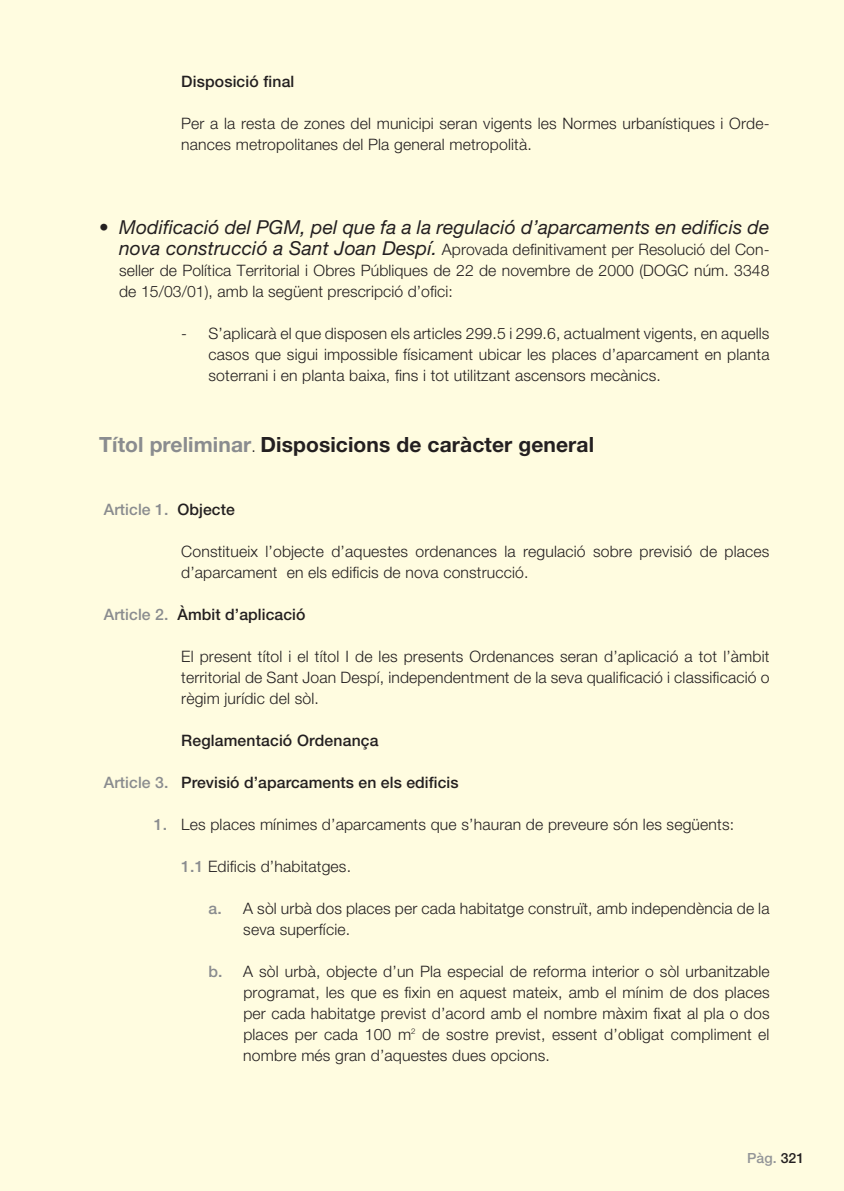
<style>
.page{position:relative;width:844px;height:1191px;background:#fff}
.page>*{position:absolute;margin:0;border:0;box-sizing:border-box;transform-origin:0 0}
.t1{font:700 21px "Helvetica Neue";letter-spacing:.005em;color:#231f20}
.t2{font:italic 19.25px "Helvetica Neue";letter-spacing:.005em;color:#231f20}
.t3{font:300 15.75px/21px "Helvetica Neue";letter-spacing:.01em;color:#231f20;text-align:justify}
.t4{font:500 15.75px "Helvetica Neue";letter-spacing:.005em;color:#231f20}
.t5{font:500 15.75px "Helvetica Neue";letter-spacing:.005em;color:#8a8c8f}
.t6{font:500 14px "Helvetica Neue";letter-spacing:.005em;color:#939598}
.s1{font-weight:400;font-style:italic;font-size:19.25px}
.s2{color:#8a8c8f}
.s3{font-weight:300;font-size:15.75px}
.s4{color:#231f20}
.s5{font-weight:500;color:#8a8c8f}
</style>
<div class="page">
<div style="left:0;top:0;width:843px;height:1191px;background:#fffce0"></div>
<p class="t4" style="left:181px;top:72px;width:115px">Disposició final</p>
<p class="t3" style="left:181px;top:112px;width:589px">Per a la resta de zones del municipi seran vigents les Normes urbanístiques i Orde&shy;nances metropolitanes del Pla general metropolità.</p>
<p class="t2" style="left:99px;top:215px;width:671px">• Modificació del PGM, pel que fa a la regulació d’aparcaments en edificis de</p>
<p class="t3" style="left:119px;top:238px;width:651px"><span class="s1">nova construcció a Sant Joan Despí.</span> Aprovada definitivament per Resolució del Con&shy;seller de Política Territorial i Obres Públiques de 22 de novembre de 2000 (DOGC núm. 3348 de 15/03/01), amb la següent prescripció d’ofici:</p>
<p class="t3" style="left:208px;top:322px;width:562px;text-indent:-27px">- S’aplicarà el que disposen els articles 299.5 i 299.6, actualment vigents, en aquells casos que sigui impossible físicament ubicar les places d’aparcament en planta soterrani i en planta baixa, fins i tot utilitzant ascensors mecànics.</p>
<h1 class="t1" style="left:99px;top:432px;width:496px"><span class="s2">Títol preliminar</span><span class="s3">.</span> Disposicions de caràcter general</h1>
<p class="t5" style="left:104px;top:500px;width:132px">Article 1. <span class="s4">Objecte</span></p>
<p class="t3" style="left:181px;top:541px;width:589px">Constitueix l’objecte d’aquestes ordenances la regulació sobre previsió de places d’aparcament en els edificis de nova construcció.</p>
<p class="t4" style="left:104px;top:605px;width:203px"><span class="s2">Article 2.</span> Àmbit d’aplicació</p>
<p class="t3" style="left:181px;top:646px;width:589px">El present títol i el títol I de les presents Ordenances seran d’aplicació a tot l’àmbit territorial de Sant Joan Despí, independentment de la seva qualificació i classificació o règim jurídic del sòl.</p>
<p class="t4" style="left:181px;top:731px;width:199px">Reglamentació Ordenança</p>
<p class="t4" style="left:104px;top:773px;width:356px"><span class="s2">Article 3.</span> Previsió d’aparcaments en els edificis</p>
<p class="t3" style="left:154px;top:814px;width:581px"><span class="s5">1.</span> Les places mínimes d’aparcaments que s’hauran de preveure són les següents:</p>
<p class="t3" style="left:181px;top:856px;width:171px"><span class="s5">1.1</span> Edificis d’habitatges.</p>
<p class="t3" style="left:243px;top:898px;width:527px;text-indent:-35px"><span class="s5">a.</span> A sòl urbà dos places per cada habitatge construït, amb independència de la seva superfície.</p>
<p class="t3" style="left:243px;top:961px;width:527px;text-indent:-35px"><span class="s5">b.</span> A sòl urbà, objecte d’un Pla especial de reforma interior o sòl urbanitzable programat, les que es fixin en aquest mateix, amb el mínim de dos places per cada habitatge previst d’acord amb el nombre màxim fixat al pla o dos places per cada 100 m<sup>2</sup> de sostre previst, essent d’obligat compliment el nombre més gran d’aquestes dues opcions.</p>
<p class="t6" style="left:747px;top:1149px;width:59px">Pàg. <span class="s4">321</span></p>
</div>
